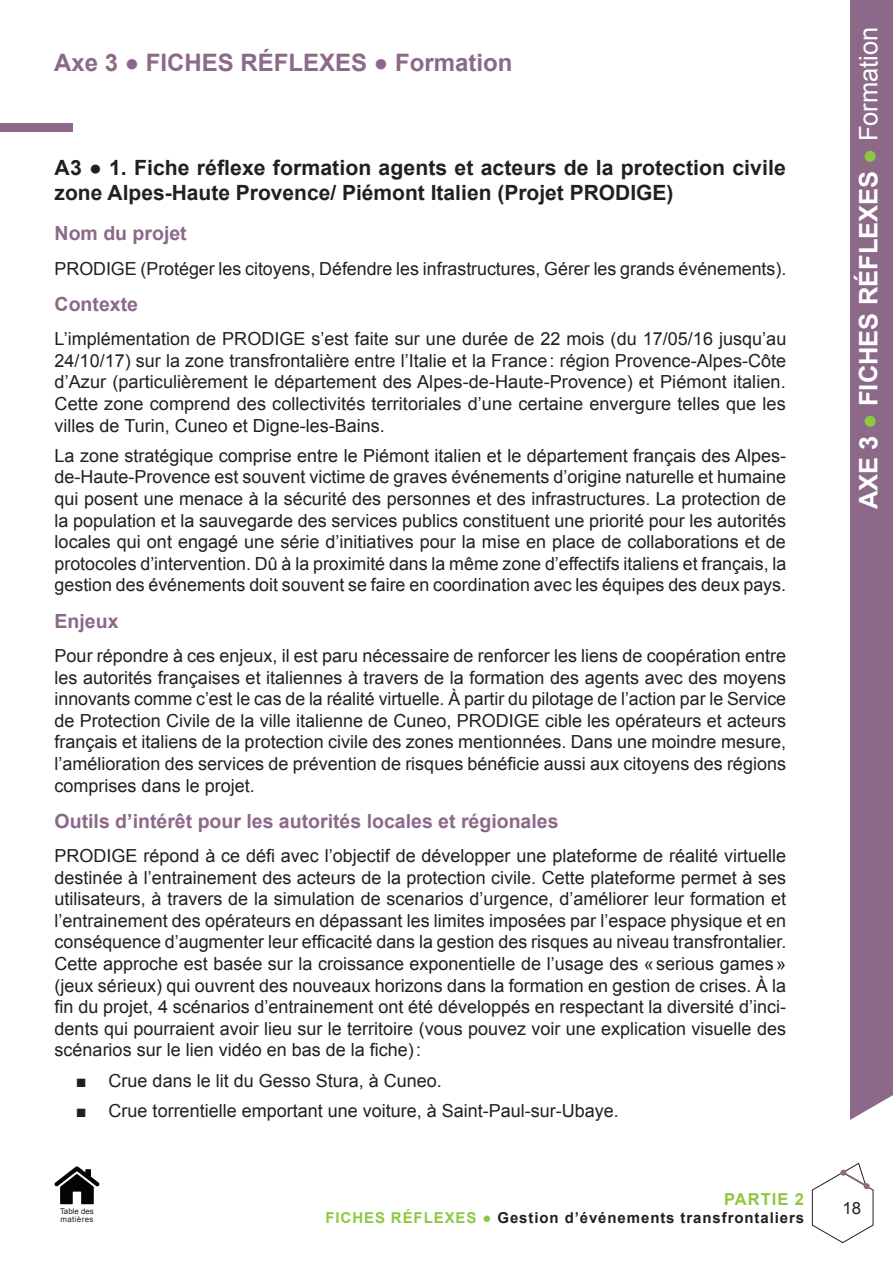
<style>
.page{position:relative;width:893px;height:1263px;background:#fff}
.page>*{position:absolute;margin:0;border:0;box-sizing:border-box;transform-origin:0 0}
.t1{font:700 25.5px "Arial";color:#fff}
.t2{font:25.5px "Arial";color:#fff}
.Titre_1{font:700 24px "Arial";color:#8c6989}
.Titre_2{font:700 21px/25.2px "Arial";letter-spacing:.005em;color:#231f20}
.Titre_3{font:700 19.5px "Arial";color:#8c6989}
.Bloc_texte{font:18px/21.6px "Arial";color:#231f20;text-align:justify}
.t3{font:16.8px "Arial";color:#231f20}
.t4{font:700 16.5px "Arial";letter-spacing:.06em;color:#8ec740}
.t5{font:700 15px "Arial";letter-spacing:.06em;color:#231f20}
.t6{font:7.95px/7.9px "Arial";letter-spacing:.05em;color:#231f20}
.s1{color:#8ec740}
.s2{font-weight:400;color:#8ec740}
.s3{font-weight:400}
</style>
<div class="page">
<svg style="left:811px;top:1162px;width:63px;height:81px"></svg>
<div style="left:840px;top:1169px;width:7px;height:7px;background:#8c6989;border-radius:50%"></div>
<div style="left:863px;top:1183px;width:7px;height:6px;background:#8c6989;border-radius:50%"></div>
<div style="left:822px;top:1187px;width:41px;height:41px;background:#fff;border-radius:50%"></div>
<div style="left:850px;top:0;width:43px;height:1121px;background:#8c6989"></div>
<svg style="left:850px;top:1095px;width:43px;height:26px"></svg>
<svg style="left:55px;top:1166px;width:44px;height:38px"></svg>
<div style="left:0;top:123px;width:72px;height:9px;background:#8c6989"></div>
<p class="Titre_1" style="left:54px;top:47px;width:460px">Axe 3 ● FICHES RÉFLEXES ● Formation</p>
<p class="Titre_2" style="left:55px;top:155px;width:733px">A3 ● 1. Fiche réflexe formation agents et acteurs de la protection civile zone Alpes-Haute Provence/ Piémont Italien (Projet PRODIGE)</p>
<p class="Titre_3" style="left:55px;top:221px;width:134px">Nom du projet</p>
<p class="Bloc_texte" style="left:55px;top:258px;width:733px">PRODIGE (Protéger les citoyens, Défendre les infrastructures, Gérer les grands événements).</p>
<p class="Titre_3" style="left:55px;top:291px;width:85px">Contexte</p>
<p class="Bloc_texte" style="left:55px;top:328px;width:733px">L’implémentation de PRODIGE s’est faite sur une durée de 22 mois (du 17/05/16 jusqu’au 24/10/17) sur la zone transfrontalière entre l’Italie et la France: région Provence-Alpes-Côte d’Azur (particulièrement le département des Alpes-de-Haute-Provence) et Piémont italien.<br>Cette zone comprend des collectivités territoriales d’une certaine envergure telles que les villes de Turin, Cuneo et Digne-les-Bains.</p>
<p class="Bloc_texte" style="left:55px;top:445px;width:733px">La zone stratégique comprise entre le Piémont italien et le département français des Alpes&shy;de-Haute-Provence est souvent victime de graves événements d’origine naturelle et humaine qui posent une menace à la sécurité des personnes et des infrastructures. La protection de la population et la sauvegarde des services publics constituent une priorité pour les autorités locales qui ont engagé une série d’initiatives pour la mise en place de collaborations et de protocoles d’intervention. Dû à la proximité dans la même zone d’effectifs italiens et français, la gestion des événements doit souvent se faire en coordination avec les équipes des deux pays.</p>
<p class="Titre_3" style="left:55px;top:608px;width:65px">Enjeux</p>
<p class="Bloc_texte" style="left:55px;top:645px;width:733px">Pour répondre à ces enjeux, il est paru nécessaire de renforcer les liens de coopération entre les autorités françaises et italiennes à travers de la formation des agents avec des moyens innovants comme c’est le cas de la réalité virtuelle. À partir du pilotage de l’action par le Service de Protection Civile de la ville italienne de Cuneo, PRODIGE cible les opérateurs et acteurs français et italiens de la protection civile des zones mentionnées. Dans une moindre mesure, l’amélioration des services de prévention de risques bénéficie aussi aux citoyens des régions comprises dans le projet.</p>
<p class="Titre_3" style="left:55px;top:808px;width:505px">Outils d’intérêt pour les autorités locales et régionales</p>
<p class="Bloc_texte" style="left:55px;top:845px;width:733px">PRODIGE répond à ce défi avec l’objectif de développer une plateforme de réalité virtuelle destinée à l’entrainement des acteurs de la protection civile. Cette plateforme permet à ses utilisateurs, à travers de la simulation de scenarios d’urgence, d’améliorer leur formation et l’entrainement des opérateurs en dépassant les limites imposées par l’espace physique et en conséquence d’augmenter leur efficacité dans la gestion des risques au niveau transfrontalier.<br>Cette approche est basée sur la croissance exponentielle de l’usage des «serious games» (jeux sérieux) qui ouvrent des nouveaux horizons dans la formation en gestion de crises. À la fin du projet, 4 scénarios d’entrainement ont été développés en respectant la diversité d’inci&shy;dents qui pourraient avoir lieu sur le territoire (vous pouvez voir une explication visuelle des scénarios sur le lien vidéo en bas de la fiche):</p>
<p class="Bloc_texte" style="left:76px;top:1070px;width:367px">■ Crue dans le lit du Gesso Stura, à Cuneo.</p>
<p class="Bloc_texte" style="left:76px;top:1100px;width:544px">■ Crue torrentielle emportant une voiture, à Saint-Paul-sur-Ubaye.</p>
<p class="t6" style="left:60px;top:1207px;width:35px">Table des matières</p>
<p class="t4" style="left:724px;top:1188px;width:81px">PARTIE 2</p>
<p class="t5" style="left:325px;top:1207px;width:480px"><span class="s1">FICHES RÉFLEXES</span> <span class="s2">●</span> Gestion d’événements transfrontaliers</p>
<h1 class="t1" style="left:852px;top:509px;width:484px;rotate:-90deg">AXE 3 <span class="s2">●</span> FICHES RÉFLEXES <span class="s2">●</span> <span class="s3">Formation</span></h1>
<h1 class="t2" style="left:852px;top:160px;width:94px;rotate:-90deg">Intr duc</h1>
<p class="t3" style="left:842px;top:1197px;width:20px">18</p>
</div>
